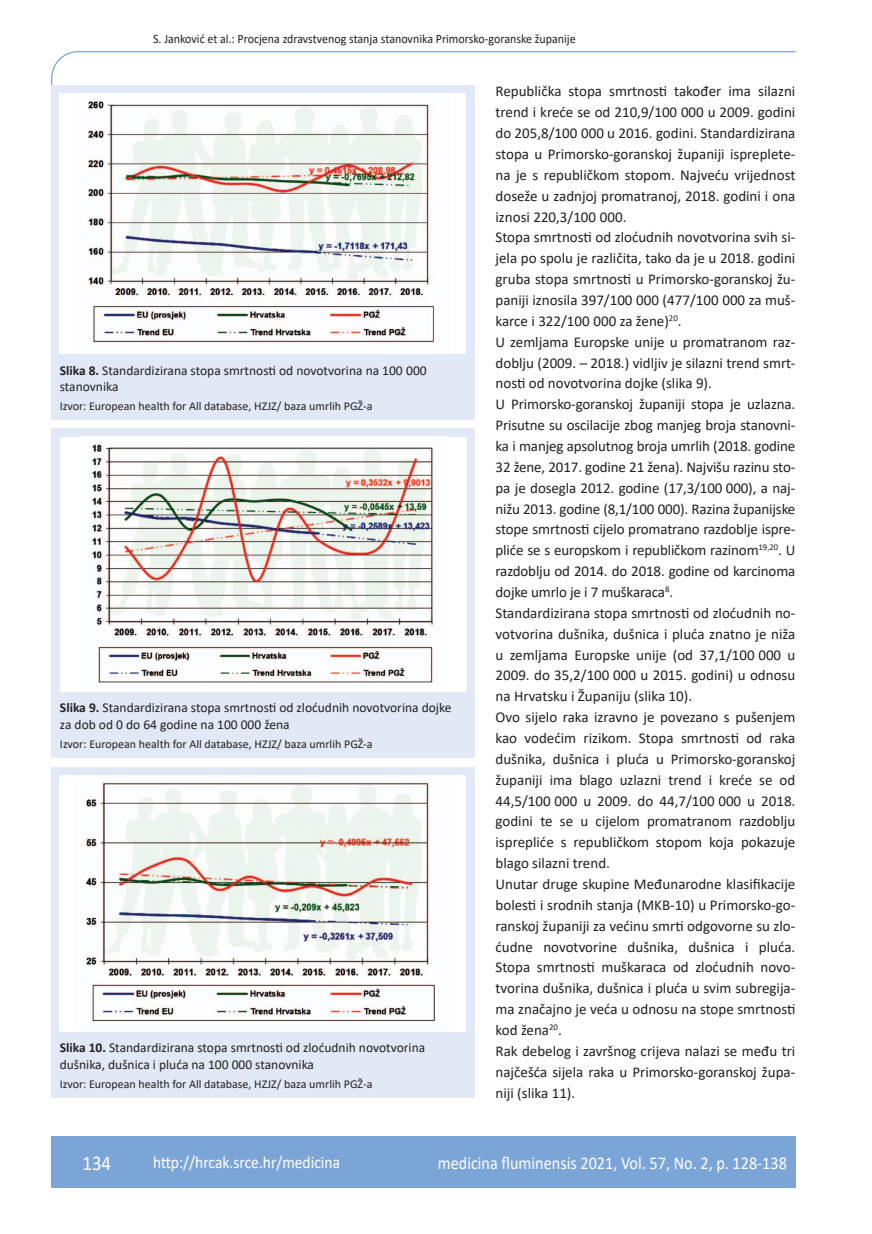
<style>
.page{position:relative;width:872px;height:1234px;background:#fff}
.page>*{position:absolute;margin:0;border:0;box-sizing:border-box;transform-origin:0 0}
.t1{font:21px "Calibri";color:#fff;scale:.9 1}
.t2{font:18px "Calibri";color:#fff;scale:.9 1}
.t3{font:17.25px "Calibri";color:#fff;scale:.9 1}
.osnovni_tekst{font:15px/20.9px "Calibri";color:#231f20;text-align:justify}
.potpis_slika{font:13.5px/16.5px "Calibri";color:#231f20}
.glava{font:12.75px "Calibri";color:#231f20;scale:.94 1}
.legenda{font:12px "Calibri";color:#231f20}
.s1{font-weight:700}
</style>
<div class="page">
<svg style="left:51px;top:51px;width:745px;height:275px"></svg>
<div style="left:51px;top:1135px;width:744px;height:51px;background:#7ca5d7"></div>
<div style="left:51px;top:85px;width:423px;height:335px;background:#e1e9f6"></div>
<div style="left:60px;top:94px;width:406px;height:260px;background:#fff"></div>
<img style="left:88px;top:99px;width:346px;height:244px">
<div style="left:51px;top:428px;width:423px;height:329px;background:#e1e9f6"></div>
<div style="left:60px;top:437px;width:406px;height:254px;background:#fff"></div>
<img style="left:91px;top:441px;width:343px;height:242px">
<div style="left:51px;top:766px;width:423px;height:331px;background:#e1e9f6"></div>
<div style="left:60px;top:775px;width:406px;height:256px;background:#fff"></div>
<img style="left:85px;top:779px;width:351px;height:243px">
<p class="glava" style="left:153px;top:29px;width:451px">S. Janković et al.: Procjena zdravstvenog stanja stanovnika Primorsko-goranske županije</p>
<p class="potpis_slika" style="left:60px;top:361px;width:368px"><span class="s1">Slika 8.</span> Standardizirana stopa smrtnosti od novotvorina na 100 000 stanovnika</p>
<p class="legenda" style="left:60px;top:398px;width:314px">Izvor: European health for All database, HZJZ/ baza umrlih PGŽ-a</p>
<p class="potpis_slika" style="left:60px;top:699px;width:393px"><span class="s1">Slika 9.</span> Standardizirana stopa smrtnosti od zloćudnih novotvorina dojke za dob od 0 do 64 godine na 100 000 žena</p>
<p class="legenda" style="left:60px;top:735px;width:314px">Izvor: European health for All database, HZJZ/ baza umrlih PGŽ-a</p>
<p class="potpis_slika" style="left:60px;top:1039px;width:367px"><span class="s1">Slika 10.</span> Standardizirana stopa smrtnosti od zloćudnih novotvorina dušnika, dušnica i pluća na 100 000 stanovnika</p>
<p class="legenda" style="left:60px;top:1075px;width:314px">Izvor: European health for All database, HZJZ/ baza umrlih PGŽ-a</p>
<p class="osnovni_tekst" style="left:495px;top:81px;width:301px">Republička stopa smrtnosti također ima silazni trend i kreće se od 210,9/100 000 u 2009. godini do 205,8/100 000 u 2016. godini. Standardizirana stopa u Primorsko-goranskoj županiji ispreplete&shy;na je s republičkom stopom. Najveću vrijednost doseže u zadnjoj promatranoj, 2018. godini i ona iznosi 220,3/100 000.</p>
<p class="osnovni_tekst" style="left:495px;top:226px;width:301px">Stopa smrtnosti od zloćudnih novotvorina svih si&shy;jela po spolu je različita, tako da je u 2018. godini gruba stopa smrtnosti u Primorsko-goranskoj žu&shy;paniji iznosila 397/100 000 (477/100 000 za muš&shy;karce i 322/100 000 za žene)<sup>20</sup>.</p>
<p class="osnovni_tekst" style="left:495px;top:331px;width:301px">U zemljama Europske unije u promatranom raz&shy;doblju (2009. – 2018.) vidljiv je silazni trend smrt&shy;nosti od novotvorina dojke (slika 9).</p>
<p class="osnovni_tekst" style="left:495px;top:393px;width:301px">U Primorsko-goranskoj županiji stopa je uzlazna.<br>Prisutne su oscilacije zbog manjeg broja stanovni&shy;ka i manjeg apsolutnog broja umrlih (2018. godine 32 žene, 2017. godine 21 žena). Najvišu razinu sto&shy;pa je dosegla 2012. godine (17,3/100 000), a naj&shy;nižu 2013. godine (8,1/100 000). Razina županijske stope smrtnosti cijelo promatrano razdoblje ispre&shy;pliće se s europskom i republičkom razinom<sup>19,20</sup>. U razdoblju od 2014. do 2018. godine od karcinoma dojke umrlo je i 7 muškaraca<sup>8</sup>.</p>
<p class="osnovni_tekst" style="left:495px;top:602px;width:301px">Standardizirana stopa smrtnosti od zloćudnih no&shy;votvorina dušnika, dušnica i pluća znatno je niža u zemljama Europske unije (od 37,1/100 000 u 2009. do 35,2/100 000 u 2015. godini) u odnosu na Hrvatsku i Županiju (slika 10).</p>
<p class="osnovni_tekst" style="left:495px;top:706px;width:301px">Ovo sijelo raka izravno je povezano s pušenjem kao vodećim rizikom. Stopa smrtnosti od raka dušnika, dušnica i pluća u Primorsko-goranskoj županiji ima blago uzlazni trend i kreće se od 44,5/100 000 u 2009. do 44,7/100 000 u 2018. godini te se u cijelom promatranom razdoblju isprepliće s republičkom stopom koja pokazuje blago silazni trend.</p>
<p class="osnovni_tekst" style="left:495px;top:873px;width:301px">Unutar druge skupine Međunarodne klasifikacije bolesti i srodnih stanja (MKB-10) u Primorsko-go&shy;ranskoj županiji za većinu smrti odgovorne su zlo&shy;ćudne novotvorine dušnika, dušnica i pluća.<br>Stopa smrtnosti muškaraca od zloćudnih novo&shy;tvorina dušnika, dušnica i pluća u svim subregija&shy;ma značajno je veća u odnosu na stope smrtnosti kod žena<sup>20</sup>.</p>
<p class="osnovni_tekst" style="left:495px;top:1039px;width:301px">Rak debelog i završnog crijeva nalazi se među tri najčešća sijela raka u Primorsko-goranskoj župa&shy;niji (slika 11).</p>
<p class="t1" style="left:82px;top:1147px;width:33px">134</p>
<p class="t3" style="left:153px;top:1149px;width:209px">http://hrcak.srce.hr/medicina</p>
<p class="t2" style="left:438px;top:1149px;width:389px">medicina fluminensis 2021, Vol. 57, No. 2, p. 128-138</p>
</div>
